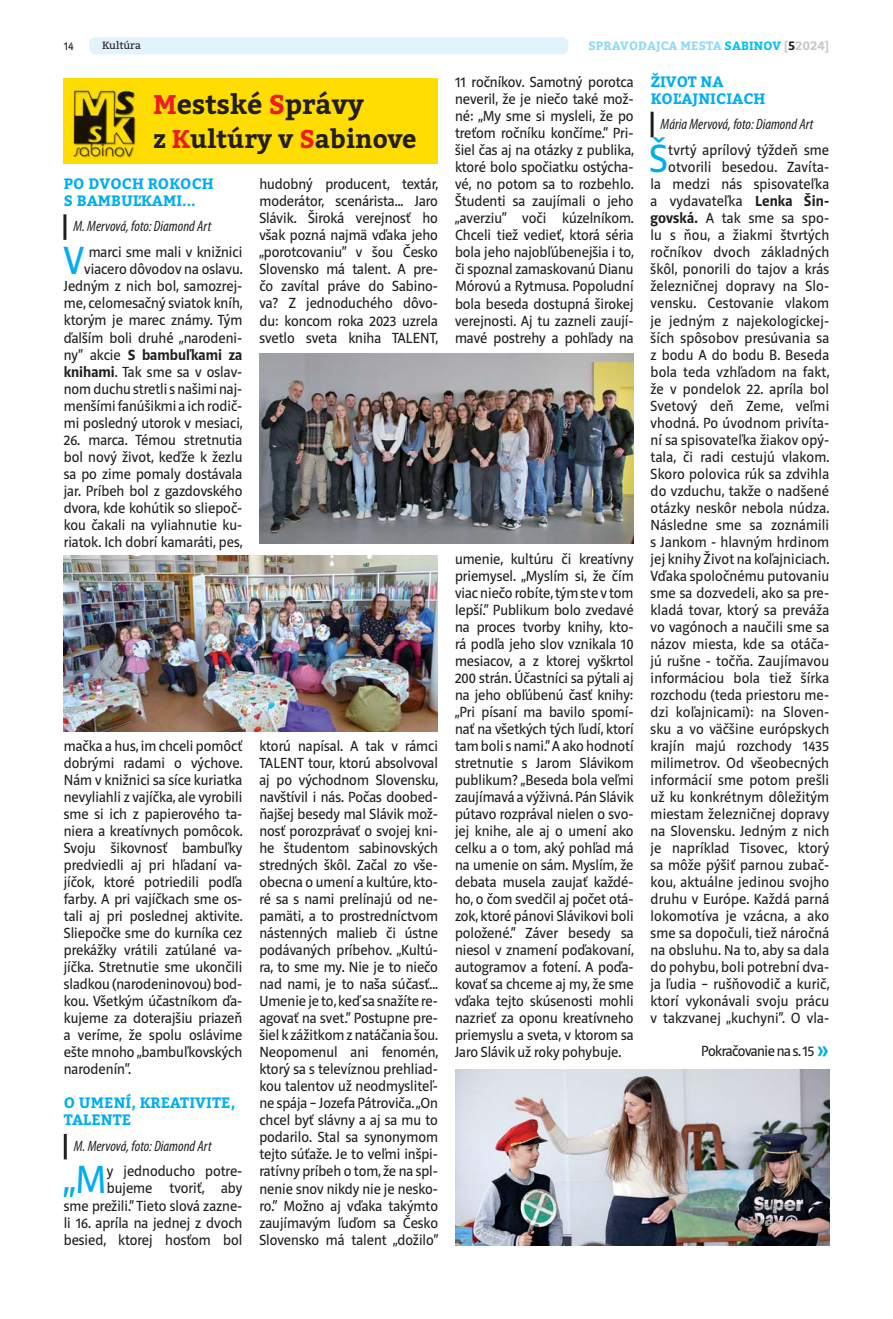
<style>
.page{position:relative;width:893px;height:1319px;background:#fff}
.page>*{position:absolute;margin:0;border:0;box-sizing:border-box;transform-origin:0 0}
.t1{font:40.2px "Riga";color:#00aeef}
.t2{font:700 27px "Bitter";color:#231f20}
.t3{font:700 25.5px "Bitter";color:#231f20}
.t4{font:15px/17px "Riga";letter-spacing:.01em;color:#231f20;text-align:justify}
.t5{font:italic condensed 15px "Myriad Pro";color:#231f20}
.t6{font:700 15px/17px "Bitter";letter-spacing:.01em;color:#00aeef}
.t7{font:15px "Riga";letter-spacing:-.03em;color:#231f20}
.t8{font:700 12px "Bitter";letter-spacing:.01em;color:#8ed8f8}
.t9{font:12px "Riga";color:#231f20}
.t10{font:10.5px "Bitter";color:#231f20}
.s1{color:#00c0f3}
.s2{color:#c6c8ca}
.s3{color:#231f20}
.s4{color:#ed1c24}
.s5{font-weight:700}
</style>
<div class="page">
<div style="left:89px;top:37px;width:479px;height:17px;background:#e1f4fd;border-radius:6px"></div>
<div style="left:64px;top:78px;width:374px;height:85px;background:#fd0"></div>
<img style="left:72px;top:85px;width:66px;height:74px">
<hr style="left:63px;top:214px;width:3px;height:26px;background:#231f20">
<img style="left:64px;top:555px;width:374px;height:176px">
<hr style="left:64px;top:1133px;width:3px;height:26px;background:#231f20">
<hr style="left:651px;top:112px;width:3px;height:25px;background:#231f20">
<img style="left:455px;top:1069px;width:374px;height:176px">
<img style="left:260px;top:353px;width:374px;height:190px">
<p class="t9" style="left:64px;top:40px;width:12px">14</p>
<p class="t10" style="left:102px;top:40px;width:40px">Kultúra</p>
<p class="t8" style="left:589px;top:40px;width:242px">SPRAVODAJCA MESTA <span class="s1">SABINOV</span> <span class="s2">[</span><span class="s3">5</span><span class="s2">2024]</span></p>
<h2 class="t2" style="left:153px;top:91px;width:213px"><span class="s4">M</span>estské <span class="s4">S</span>právy</h2>
<h3 class="t3" style="left:153px;top:127px;width:265px">z <span class="s4">K</span>ultúry v <span class="s4">S</span>abinove</h3>
<p class="t6" style="left:64px;top:176px;width:151px">PO DVOCH ROKOCH<br>S BAMBUĽKAMI...</p>
<p class="t5" style="left:73px;top:221px;width:139px">M. Mervová, foto: Diamond Art</p>
<p class="t4" style="left:64px;top:244px;width:180px;text-align:right">marci sme mali v knižnici viacero dôvodov na oslavu.<br>Jedným z nich bol, samozrej&shy;me, celomesačný sviatok kníh, ktorým je marec známy. Tým ďalším boli druhé „narodeni&shy;ny“ akcie <span class="s5">S bambuľkami za knihami</span>. Tak sme sa v oslav&shy;nom duchu stretli s našimi naj&shy;menšími fanúšikmi a ich rodič&shy;mi posledný utorok v mesiaci,</p>
<p class="t4" style="left:64px;top:432px;width:180px">26. marca. Témou stretnutia bol nový život, keďže k žezlu sa po zime pomaly dostávala jar. Príbeh bol z gazdovského dvora, kde kohútik so sliepoč&shy;kou čakali na vyliahnutie ku&shy;riatok. Ich dobrí kamaráti, pes,</p>
<h1 class="t1" style="left:64px;top:241px;width:22px">V</h1>
<p class="t4" style="left:259px;top:176px;width:180px">hudobný producent, textár, moderátor, scenárista... Jaro Slávik. Široká verejnosť ho však pozná najmä vďaka jeho „porotcovaniu“ v šou Česko Slovensko má talent. A pre&shy;čo zavítal práve do Sabino&shy;va? Z jednoduchého dôvo&shy;du: koncom roka 2023 uzrela svetlo sveta kniha TALENT,</p>
<p class="t4" style="left:64px;top:738px;width:180px">mačka a hus, im chceli pomôcť dobrými radami o výchove.<br>Nám v knižnici sa síce kuriatka nevyliahli z vajíčka, ale vyrobili sme si ich z papierového ta&shy;niera a kreatívnych pomôcok.<br>Svoju šikovnosť bambuľky predviedli aj pri hľadaní va&shy;jíčok, ktoré potriedili podľa farby. A pri vajíčkach sme os&shy;tali aj pri poslednej aktivite.<br>Sliepočke sme do kurníka cez prekážky vrátili zatúlané va&shy;jíčka. Stretnutie sme ukončili sladkou (narodeninovou) bod&shy;kou. Všetkým účastníkom ďa&shy;kujeme za doterajšiu priazeň a veríme, že spolu oslávime ešte mnoho „bambuľkovských narodenín“.</p>
<p class="t6" style="left:64px;top:1095px;width:173px">O UMENÍ, KREATIVITE,<br>TALENTE</p>
<p class="t5" style="left:74px;top:1139px;width:139px">M. Mervová, foto: Diamond Art</p>
<p class="t4" style="left:64px;top:1163px;width:180px;text-align:right">y jednoducho potre&shy;bujeme tvoriť, aby<br>sme prežili.“ Tieto slová zazne&shy;li 16. apríla na jednej z dvoch besied, ktorej hosťom bol</p>
<h1 class="t1" style="left:63px;top:1159px;width:45px">„M</h1>
<p class="t4" style="left:259px;top:738px;width:180px">ktorú napísal. A tak v rámci TALENT tour, ktorú absolvoval aj po východnom Slovensku, navštívil i nás. Počas doobed&shy;ňajšej besedy mal Slávik mož&shy;nosť porozprávať o svojej kni&shy;he študentom sabinovských stredných škôl. Začal zo vše&shy;obecna o umení a kultúre, kto&shy;ré sa s nami prelínajú od ne&shy;pamäti, a to prostredníctvom nástenných malieb či ústne podávaných príbehov. „Kultú&shy;ra, to sme my. Nie je to niečo nad nami, je to naša súčasť...<br>Umenie je to, keď sa snažíte re&shy;agovať na svet.“ Postupne pre&shy;šiel k zážitkom z natáčania šou.<br>Neopomenul ani fenomén, ktorý sa s televíznou prehliad&shy;kou talentov už neodmysliteľ&shy;ne spája – Jozefa Pátroviča. „On chcel byť slávny a aj sa mu to podarilo. Stal sa synonymom tejto súťaže. Je to veľmi inšpi&shy;ratívny príbeh o tom, že na spl&shy;nenie snov nikdy nie je nesko&shy;ro.“ Možno aj vďaka takýmto zaujímavým ľuďom sa Česko Slovensko má talent „dožilo“</p>
<p class="t4" style="left:455px;top:74px;width:180px">11 ročníkov. Samotný porotca neveril, že je niečo také mož&shy;né: „My sme si mysleli, že po treťom ročníku končíme.“ Pri&shy;šiel čas aj na otázky z publika, ktoré bolo spočiatku ostýcha&shy;vé, no potom sa to rozbehlo.<br>Študenti sa zaujímali o jeho „averziu“ voči kúzelníkom.<br>Chceli tiež vedieť, ktorá séria bola jeho najobľúbenejšia i to, či spoznal zamaskovanú Dianu Mórovú a Rytmusa. Popoludní bola beseda dostupná širokej verejnosti. Aj tu zazneli zaují&shy;mavé postrehy a pohľady na</p>
<p class="t4" style="left:455px;top:551px;width:180px">umenie, kultúru či kreatívny priemysel. „Myslím si, že čím viac niečo robíte, tým ste v tom lepší.“ Publikum bolo zvedavé na proces tvorby knihy, kto&shy;rá podľa jeho slov vznikala 10 mesiacov, a z ktorej vyškrtol 200 strán. Účastníci sa pýtali aj na jeho obľúbenú časť knihy: „Pri písaní ma bavilo spomí&shy;nať na všetkých tých ľudí, ktorí tam boli s nami.“ A ako hodnotí stretnutie s Jarom Slávikom publikum? „Beseda bola veľmi zaujímavá a výživná. Pán Slávik pútavo rozprával nielen o svo&shy;jej knihe, ale aj o umení ako celku a o tom, aký pohľad má na umenie on sám. Myslím, že debata musela zaujať každé&shy;ho, o čom svedčil aj počet otá&shy;zok, ktoré pánovi Slávikovi boli položené.“ Záver besedy sa niesol v znamení poďakovaní, autogramov a fotení. A poďa&shy;kovať sa chceme aj my, že sme vďaka tejto skúsenosti mohli nazrieť za oponu kreatívneho priemyslu a sveta, v ktorom sa Jaro Slávik už roky pohybuje.</p>
<p class="t6" style="left:651px;top:74px;width:116px">ŽIVOT NA<br>KOĽAJNICIACH</p>
<h1 class="t1" style="left:649px;top:139px;width:20px">Š</h1>
<p class="t5" style="left:661px;top:118px;width:154px">Mária Mervová, foto: Diamond Art</p>
<p class="t4" style="left:651px;top:142px;width:180px;text-align:right">tvrtý aprílový týždeň sme otvorili besedou. Zavíta-<br>la medzi nás spisovateľka a vydavateľka <span class="s5">Lenka Šin&shy;govská.</span> A tak sme sa spo&shy;lu s ňou, a žiakmi štvrtých ročníkov dvoch základných škôl, ponorili do tajov a krás železničnej dopravy na Slo&shy;vensku. Cestovanie vlakom je jedným z najekologickej&shy;ších spôsobov presúvania sa z bodu A do bodu B. Beseda bola teda vzhľadom na fakt, že v pondelok 22. apríla bol<br>Svetový deň Zeme, veľmi vhodná. Po úvodnom privíta&shy;ní sa spisovateľka žiakov opý&shy;tala, či radi cestujú vlakom.<br>Skoro polovica rúk sa zdvihla do vzduchu, takže o nadšené otázky neskôr nebola núdza.<br>Následne sme sa zoznámili s Jankom - hlavným hrdinom jej knihy Život na koľajniciach.<br>Vďaka spoločnému putovaniu sme sa dozvedeli, ako sa pre&shy;kladá tovar, ktorý sa preváža vo vagónoch a naučili sme sa názov miesta, kde sa otáča&shy;jú rušne - točňa. Zaujímavou informáciou bola tiež šírka rozchodu (teda priestoru me&shy;dzi koľajnicami): na Sloven&shy;sku a vo väčšine európskych krajín majú rozchody 1435 milimetrov. Od všeobecných informácií sme potom prešli už ku konkrétnym dôležitým miestam železničnej dopravy na Slovensku. Jedným z nich je napríklad Tisovec, ktorý sa môže pýšiť parnou zubač&shy;kou, aktuálne jedinou svojho druhu v Európe. Každá parná lokomotíva je vzácna, a ako sme sa dopočuli, tiež náročná na obsluhu. Na to, aby sa dala do pohybu, boli potrební dva&shy;ja ľudia – rušňovodič a kurič, ktorí vykonávali svoju prácu v takzvanej „kuchyni“. O vla-</p>
<p class="t7" style="left:701px;top:1043px;width:115px">Pokračovanie na s. 15</p>
</div>
